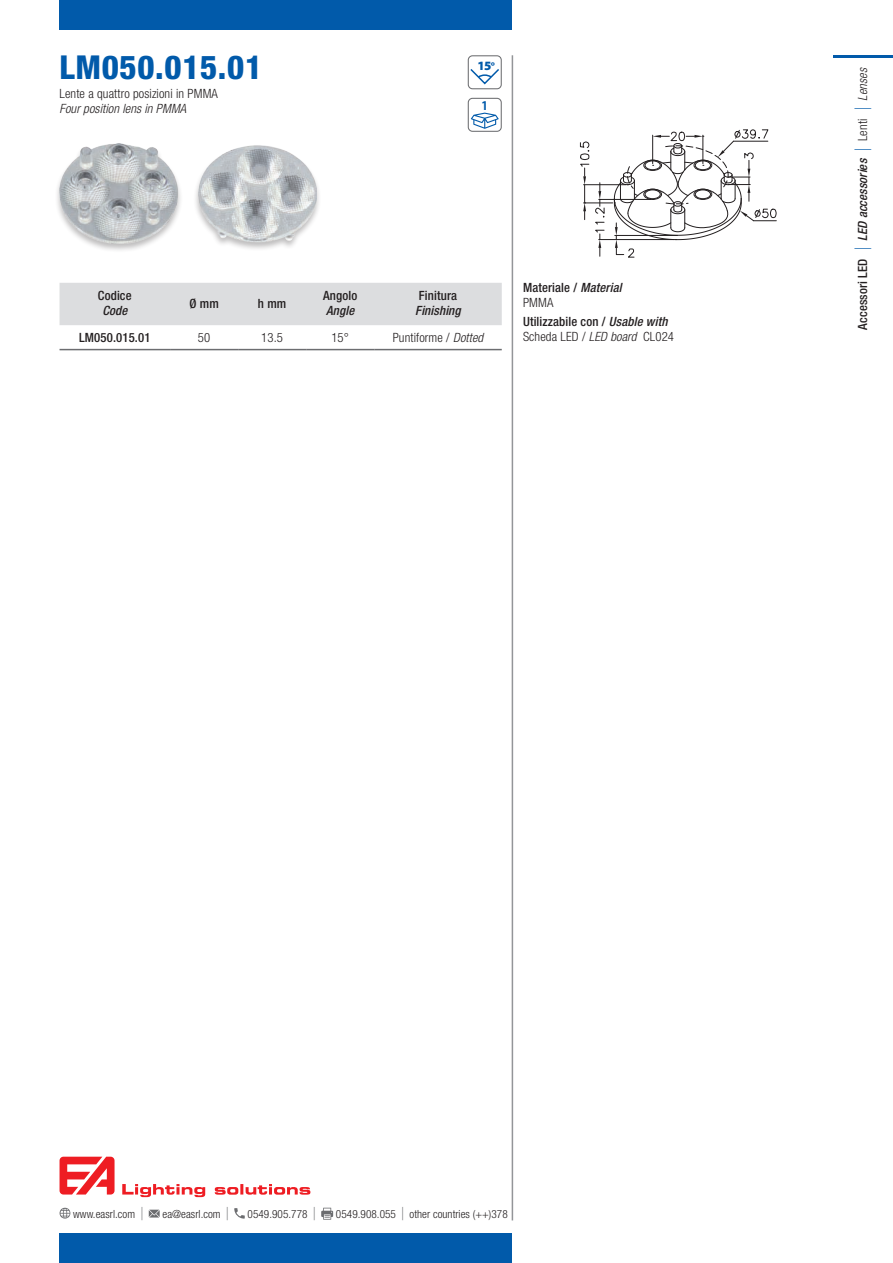
<style>
.page{position:relative;width:893px;height:1263px;background:#fff}
.page>*{position:absolute;margin:0;border:0;box-sizing:border-box;transform-origin:0 0}
.t1{font:800 condensed 33px "Helvetica Neue LT Std";letter-spacing:.02em;color:#015aaa}
.t2{font:700 condensed 13.5px "Myriad Pro";color:#015aaa}
.t3{font:500 condensed 12.75px/15px "Helvetica Neue LT Std";letter-spacing:.01em;color:#231f20}
.t4{font:italic 500 condensed 12.75px "Helvetica Neue LT Std";letter-spacing:.01em;color:#231f20}
.t5{font:300 condensed 12.75px "Helvetica Neue LT Std";letter-spacing:.01em;color:#231f20}
.t6{font:italic 300 condensed 12.75px "Helvetica Neue LT Std";letter-spacing:.01em;color:#231f20}
.t7{font:900 12.75px "Myriad Pro";color:#015aaa}
.t8{font:300 condensed 11.25px "Helvetica Neue LT Std";letter-spacing:.005em;color:#231f20}
.s1{font-size:11.25px}
.s2{font-style:italic}
.s3{font-weight:300}
.s4{font-weight:300;font-style:italic}
.s5{font-style:normal}
.s6{font-weight:300;font-size:15.3px;color:#015aaa}
.s7{font-weight:300;font-style:normal}
.s8{font-size:18px;color:#6c6d70}
</style>
<div class="page">
<hr style="left:833px;top:55px;width:60px;height:3px;background:#015aaa">
<div style="left:60px;top:1233px;width:452px;height:30px;background:#015aaa"></div>
<div style="left:60px;top:0;width:452px;height:30px;background:#015aaa"></div>
<svg style="left:60px;top:1157px;width:55px;height:37px"></svg>
<svg style="left:122px;top:1184px;width:188px;height:13px"></svg>
<svg style="left:59px;top:1207px;width:12px;height:12px"></svg>
<svg style="left:149px;top:1210px;width:11px;height:7px"></svg>
<svg style="left:234px;top:1208px;width:11px;height:10px"></svg>
<svg style="left:321px;top:1208px;width:12px;height:12px"></svg>
<hr style="left:512px;top:55px;width:1px;height:1165px;background:#939598">
<svg style="left:579px;top:129px;width:198px;height:129px"></svg>
<div style="left:60px;top:283px;width:442px;height:42px;background:#dcdddf"></div>
<hr style="left:60px;top:349px;width:110px;height:1px;background:#6c6d70">
<hr style="left:170px;top:349px;width:68px;height:1px;background:#6c6d70">
<hr style="left:238px;top:349px;width:68px;height:1px;background:#6c6d70">
<hr style="left:306px;top:349px;width:68px;height:1px;background:#6c6d70">
<hr style="left:374px;top:349px;width:128px;height:1px;background:#6c6d70">
<div style="left:468px;top:55px;width:34px;height:34px;border:1px solid #6c6d70;border-radius:4px"></div>
<svg style="left:469px;top:67px;width:32px;height:19px"></svg>
<div style="left:468px;top:98px;width:34px;height:34px;border:1px solid #6c6d70;border-radius:4px"></div>
<svg style="left:471px;top:113px;width:28px;height:16px"></svg>
<div style="left:54px;top:144px;width:268px;height:109px;background:#231f20;opacity:.3"></div>
<img style="left:60px;top:144px;width:257px;height:99px">
<h1 class="t1" style="left:60px;top:47px;width:204px">LM050.015.01</h1>
<p class="t5" style="left:60px;top:86px;width:160px">Lente a quattro posizioni in PMMA</p>
<p class="t6" style="left:60px;top:101px;width:128px">Four position lens in PMMA</p>
<p class="t7" style="left:477px;top:57px;width:19px">15<span class="s1">°</span></p>
<p class="t2" style="left:482px;top:98px;width:7px">1</p>
<p class="t3" style="left:98px;top:288px;width:35px">Codice</p>
<p class="t4" style="left:102px;top:303px;width:26px">Code</p>
<p class="t3" style="left:189px;top:296px;width:31px">Ø mm</p>
<p class="t3" style="left:258px;top:296px;width:30px">h mm</p>
<p class="t3" style="left:323px;top:288px;width:36px">Angolo</p>
<p class="t4" style="left:326px;top:303px;width:30px">Angle</p>
<p class="t3" style="left:419px;top:288px;width:40px">Finitura</p>
<p class="t4" style="left:415px;top:303px;width:47px">Finishing</p>
<p class="t3" style="left:79px;top:330px;width:73px">LM050.015.01</p>
<p class="t5" style="left:198px;top:330px;width:14px">50</p>
<p class="t5" style="left:261px;top:330px;width:23px">13.5</p>
<p class="t5" style="left:331px;top:330px;width:19px">15°</p>
<p class="t5" style="left:393px;top:330px;width:92px">Puntiforme / <span class="s2">Dotted</span></p>
<p class="t3" style="left:523px;top:280px;width:100px">Materiale / <span class="s2">Material<br></span><span class="s3">PMMA</span></p>
<p class="t3" style="left:523px;top:314px;width:152px">Utilizzabile con / <span class="s2">Usable with<br></span><span class="s3">Scheda LED /</span> <span class="s4">LED board</span> <span class="s3">CL024</span></p>
<p class="t4" style="left:855px;top:330px;width:263px;rotate:-90deg"><span class="s5">Accessori LED</span> <span class="s6">|</span> LED accessories <span class="s6">|</span> <span class="s7">Lenti</span> <span class="s6">|</span> <span class="s3">Lenses</span></p>
<p class="t8" style="left:73px;top:1207px;width:71px">www.easrl.com <span class="s8">|</span></p>
<p class="t8" style="left:162px;top:1207px;width:68px">ea@easrl.com <span class="s8">|</span></p>
<p class="t8" style="left:248px;top:1207px;width:70px">0549.905.778 <span class="s8">|</span></p>
<p class="t8" style="left:336px;top:1207px;width:173px">0549.908.055 <span class="s8">|</span> other countries (++)378</p>
</div>
